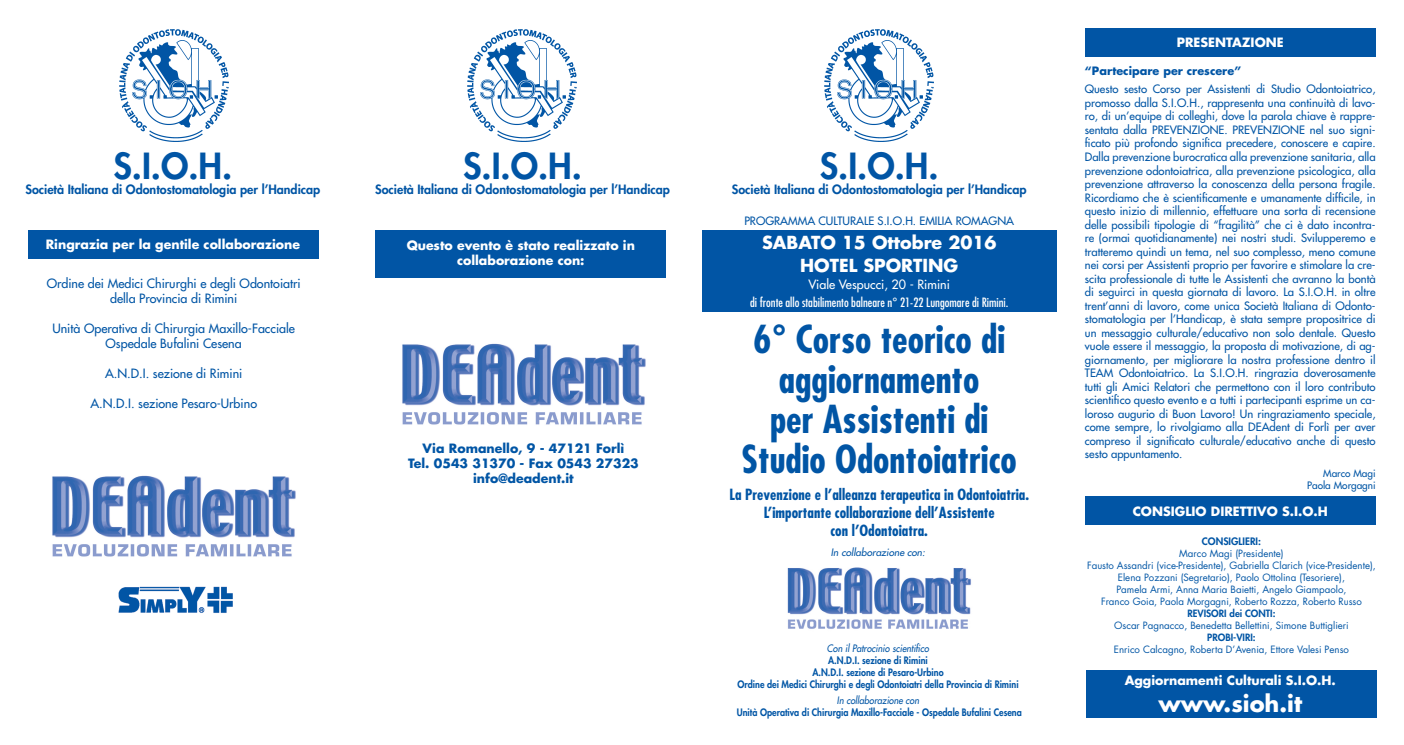
<style>
.page{position:relative;width:1404px;height:745px;background:#fff}
.page>*{position:absolute;margin:0;border:0;box-sizing:border-box;transform-origin:0 0}
.Normale{font:700 condensed 37.5px/40px "Futura";color:#0155a5;text-align:center}
.Normale-2{font:800 35px "Futura";color:#0155a5}
.Normale-3{font:700 22.5px "Futura";color:#fff}
.Normale-4{font:700 17.5px "Futura";color:#fff}
.Normale-5{font:700 condensed 15px/18px "Futura";color:#0155a5;text-align:center}
.Normale-6{font:12.5px "Futura";color:#0155a5}
.Normale-7{font:700 12.5px/15px "Futura";color:#fff;text-align:center}
.Normale-8{font:800 12.5px "Futura";color:#0155a5}
.Normale-9{font:700 12.5px "Futura";color:#0155a5}
.Normale-10{font:condensed 12.5px "Futura";color:#fff}
.Normale-11{font:12.5px "Futura";color:#fff}
.Normale-12{font:11.25px/13.5px "Futura";color:#0155a5;text-align:justify}
.Normale-13{font:700 11.25px "Futura";color:#0155a5}
.Normale-14{font:800 10px "Futura";color:#0155a5;scale:.9 1}
.Normale-15{font:italic 10px "Futura";color:#0155a5;scale:.9 1}
.Normale-16{font:10px "Futura";color:#0155a5}
.Normale-17{font:italic 10px "Futura";color:#0155a5}
.Normale-18{font:800 10px "Futura";color:#0155a5}
.Normale-19{font:9.75px/12px "Futura";color:#0155a5;text-align:center}
.Normale-20{font:800 9.75px "Futura";color:#0155a5}
.s1{font-weight:800}
</style>
<div class="page">
<div style="left:1085px;top:669px;width:291px;height:47px;background:#0155a5"></div>
<div style="left:702px;top:230px;width:354px;height:82px;background:#0155a5"></div>
<img style="left:824px;top:29px;width:110px;height:113px">
<div style="left:1084px;top:28px;width:291px;height:29px;background:#0155a5"></div>
<div style="left:1084px;top:495px;width:291px;height:29px;background:#0155a5"></div>
<div style="left:375px;top:230px;width:291px;height:48px;background:#0155a5"></div>
<img style="left:119px;top:29px;width:110px;height:113px">
<img style="left:467px;top:29px;width:110px;height:113px">
<div style="left:28px;top:230px;width:291px;height:28px;background:#0155a5"></div>
<img style="left:52px;top:475px;width:244px;height:82px">
<img style="left:118px;top:586px;width:115px;height:27px">
<img style="left:402px;top:343px;width:244px;height:82px">
<img style="left:787px;top:567px;width:184px;height:62px">
<p class="Normale-2" style="left:113px;top:142px;width:120px">S.I.O.H.</p>
<p class="Normale-8" style="left:26px;top:181px;width:296px">Società Italiana di Odontostomatologia per l’Handicap</p>
<p class="Normale-7" style="left:46px;top:236px;width:256px">Ringrazia per la gentile collaborazione</p>
<p class="Normale-6" style="left:47px;top:275px;width:255px">Ordine dei Medici Chirurghi e degli Odontoiatri</p>
<p class="Normale-6" style="left:110px;top:290px;width:129px">della Provincia di Rimini</p>
<p class="Normale-6" style="left:52px;top:320px;width:244px">Unità Operativa di Chirurgia Maxillo-Facciale</p>
<p class="Normale-6" style="left:106px;top:335px;width:138px">Ospedale Bufalini Cesena</p>
<p class="Normale-6" style="left:105px;top:365px;width:139px">A.N.D.I. sezione di Rimini</p>
<p class="Normale-6" style="left:90px;top:395px;width:168px">A.N.D.I. sezione Pesaro-Urbino</p>
<p class="Normale-2" style="left:463px;top:142px;width:120px">S.I.O.H.</p>
<p class="Normale-8" style="left:375px;top:181px;width:296px">Società Italiana di Odontostomatologia per l’Handicap</p>
<p class="Normale-7" style="left:406px;top:237px;width:230px">Questo evento è stato realizzato in collaborazione con:</p>
<p class="Normale-9" style="left:422px;top:439px;width:203px">Via Romanello, 9 - 47121 Forlì</p>
<p class="Normale-9" style="left:408px;top:454px;width:232px">Tel. 0543 31370 - Fax 0543 27323</p>
<p class="Normale-9" style="left:473px;top:469px;width:102px">info@deadent.it</p>
<p class="Normale-2" style="left:819px;top:142px;width:120px">S.I.O.H.</p>
<p class="Normale-8" style="left:731px;top:181px;width:296px">Società Italiana di Odontostomatologia per l’Handicap</p>
<p class="Normale-12" style="left:744px;top:213px;width:271px">PROGRAMMA CULTURALE S.I.O.H. EMILIA ROMAGNA</p>
<p class="Normale-4" style="left:762px;top:230px;width:236px">SABATO 15 Ottobre 2016</p>
<p class="Normale-4" style="left:800px;top:253px;width:160px">HOTEL SPORTING</p>
<p class="Normale-11" style="left:808px;top:276px;width:143px">Viale Vespucci, 20 - Rimini</p>
<p class="Normale-10" style="left:750px;top:294px;width:260px">di fronte allo stabilimento balneare n° 21-22 Lungomare di Rimini.</p>
<p class="Normale" style="left:753px;top:318px;width:253px">6° Corso teorico di aggiornamento</p>
<p class="Normale" style="left:770px;top:398px;width:220px">per Assistenti di</p>
<p class="Normale" style="left:741px;top:438px;width:277px">Studio Odontoiatrico</p>
<p class="Normale-5" style="left:729px;top:485px;width:301px">La Prevenzione e l’alleanza terapeutica in Odontoiatria.<br>L’importante collaborazione dell’Assistente</p>
<p class="Normale-5" style="left:830px;top:521px;width:99px">con l’Odontoiatra.</p>
<p class="Normale-17" style="left:830px;top:545px;width:96px">In collaborazione con:</p>
<p class="Normale-15" style="left:826px;top:641px;width:115px">Con il Patrocinio scientifico</p>
<p class="Normale-14" style="left:828px;top:653px;width:112px">A.N.D.I. sezione di Rimini</p>
<p class="Normale-14" style="left:812px;top:665px;width:147px">A.N.D.I. sezione di Pesaro-Urbino</p>
<p class="Normale-14" style="left:737px;top:677px;width:314px">Ordine dei Medici Chirurghi e degli Odontoiatri della Provincia di Rimini</p>
<p class="Normale-15" style="left:836px;top:693px;width:93px">In collaborazione con</p>
<p class="Normale-14" style="left:736px;top:705px;width:318px">Unità Operativa di Chirurgia Maxillo-Facciale - Ospedale Bufalini Cesena</p>
<p class="Normale-7" style="left:1176px;top:34px;width:108px">PRESENTAZIONE</p>
<p class="Normale-13" style="left:1084px;top:63px;width:158px">“Partecipare per crescere”</p>
<p class="Normale-12" style="left:1084px;top:82px;width:292px">Questo sesto Corso per Assistenti di Studio Odontoiatrico, promosso dalla S.I.O.H., rappresenta una continuità di lavo&shy;ro, di un’equipe di colleghi, dove la parola chiave è rappre&shy;sentata dalla PREVENZIONE. PREVENZIONE nel suo signi&shy;ficato più profondo significa precedere, conoscere e capire.<br>Dalla prevenzione burocratica alla prevenzione sanitaria, alla prevenzione odontoiatrica, alla prevenzione psicologica, alla prevenzione attraverso la conoscenza della persona fragile.<br>Ricordiamo che è scientificamente e umanamente difficile, in questo inizio di millennio, effettuare una sorta di recensione delle possibili tipologie di “fragilità” che ci è dato incontra&shy;re (ormai quotidianamente) nei nostri studi. Svilupperemo e tratteremo quindi un tema, nel suo complesso, meno comune nei corsi per Assistenti proprio per favorire e stimolare la cre&shy;scita professionale di tutte le Assistenti che avranno la bontà di seguirci in questa giornata di lavoro. La S.I.O.H. in oltre trent’anni di lavoro, come unica Società Italiana di Odonto&shy;stomatologia per l’Handicap, è stata sempre propositrice di un messaggio culturale/educativo non solo dentale. Questo vuole essere il messaggio, la proposta di motivazione, di ag&shy;giornamento, per migliorare la nostra professione dentro il TEAM Odontoiatrico. La S.I.O.H. ringrazia doverosamente tutti gli Amici Relatori che permettono con il loro contributo scientifico questo evento e a tutti i partecipanti esprime un ca&shy;loroso augurio di Buon Lavoro! Un ringraziamento speciale, come sempre, lo rivolgiamo alla DEAdent di Forlì per aver compreso il significato culturale/educativo anche di questo sesto appuntamento.</p>
<p class="Normale-16" style="left:1322px;top:466px;width:54px">Marco Magi</p>
<p class="Normale-16" style="left:1306px;top:478px;width:70px">Paola Morgagni</p>
<p class="Normale-7" style="left:1132px;top:503px;width:197px">CONSIGLIO DIRETTIVO S.I.O.H</p>
<p class="Normale-18" style="left:1201px;top:534px;width:61px">CONSIGLIERI:</p>
<p class="Normale-19" style="left:1179px;top:547px;width:106px">Marco Magi (Presidente)</p>
<p class="Normale-19" style="left:1086px;top:559px;width:290px">Fausto Assandri (vice-Presidente), Gabriella Clarich (vice-Presidente),<br>Elena Pozzani (Segretario), Paolo Ottolina (Tesoriere),</p>
<p class="Normale-19" style="left:1116px;top:583px;width:231px">Pamela Armi, Anna Maria Baietti, Angelo Giampaolo,</p>
<p class="Normale-19" style="left:1100px;top:595px;width:262px">Franco Goia, Paola Morgagni, Roberto Rozza, Roberto Russo<br><span class="s1">REVISORI dei CONTI:</span></p>
<p class="Normale-19" style="left:1114px;top:619px;width:236px">Oscar Pagnacco, Benedetta Bellettini, Simone Buttiglieri</p>
<p class="Normale-20" style="left:1206px;top:630px;width:50px">PROBI-VIRI:</p>
<p class="Normale-19" style="left:1113px;top:643px;width:236px">Enrico Calcagno, Roberta D’Avenia, Ettore Valesi Penso</p>
<p class="Normale-7" style="left:1124px;top:671px;width:213px">Aggiornamenti Culturali S.I.O.H.</p>
<p class="Normale-3" style="left:1158px;top:687px;width:145px">www.sioh.it</p>
</div>
